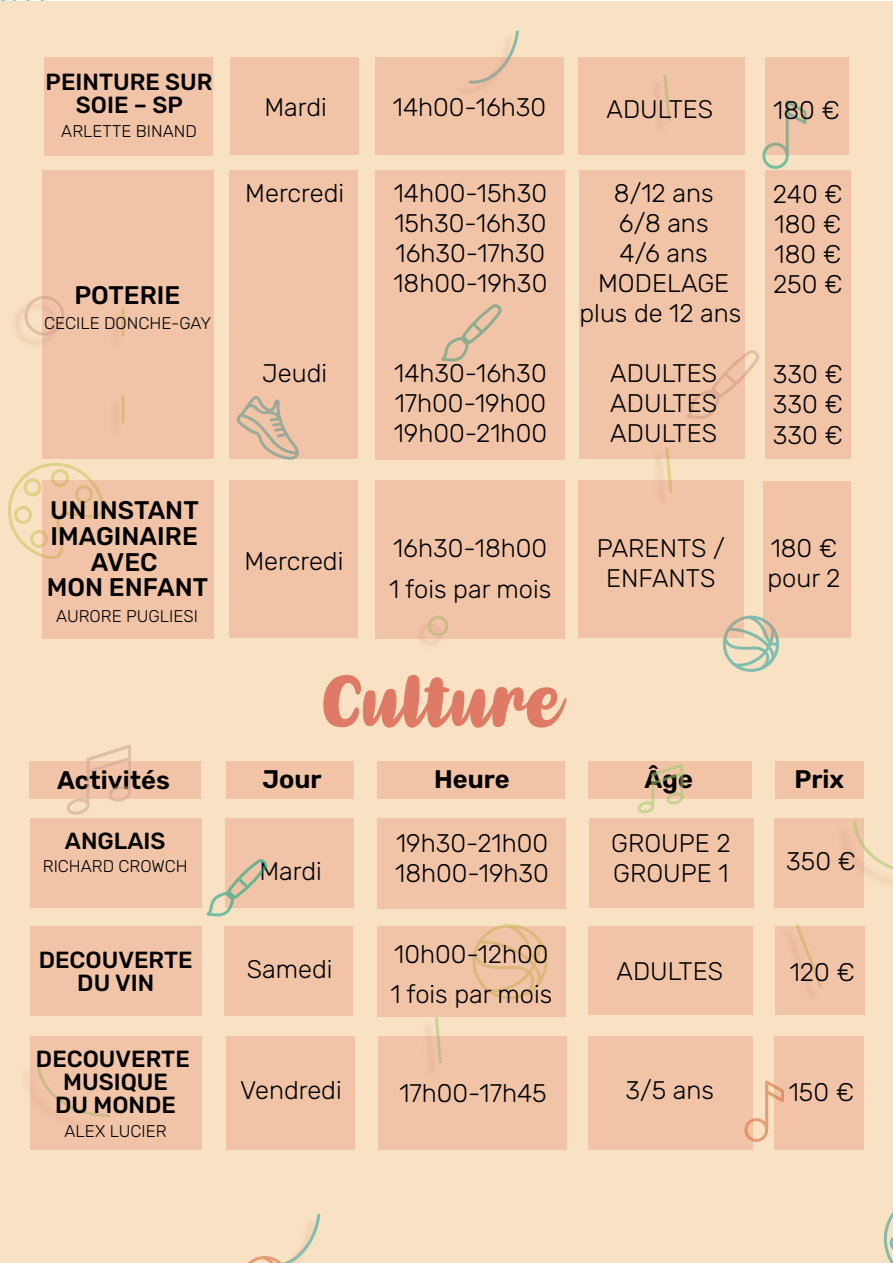
<style>
.page{position:relative;width:893px;height:1263px;background:#fff}
.page>*{position:absolute;margin:0;border:0;box-sizing:border-box;transform-origin:0 0}
.t1{font:67.95px "Kathen";color:#de7a65}
.t2{font:300 25.5px/30.2px "Rubik";color:#000}
.t3{font:500 25.5px/25.7px "Rubik";color:#000;text-align:center}
.t4{font:600 25.5px "Rubik";color:#000}
.t5{font:500 23.25px/23.2px "Rubik";color:#000;text-align:center}
.t6{font:300 16.95px "Rubik";color:#000}
</style>
<div class="page">
<svg style="left:1px;top:0;width:43px;height:1px"></svg>
<div style="left:0;top:1px;width:893px;height:1262px;background:#f9e1c3"></div>
<div style="left:29px;top:761px;width:171px;height:38px;background:#f1c4a8"></div>
<div style="left:226px;top:761px;width:128px;height:38px;background:#f1c4a8"></div>
<div style="left:226px;top:1036px;width:128px;height:113px;background:#f1c4a8"></div>
<div style="left:588px;top:1036px;width:165px;height:113px;background:#f1c4a8"></div>
<div style="left:774px;top:1036px;width:90px;height:113px;background:#f1c4a8"></div>
<div style="left:226px;top:818px;width:128px;height:89px;background:#f1c4a8"></div>
<div style="left:377px;top:818px;width:189px;height:90px;background:#f1c4a8"></div>
<div style="left:774px;top:818px;width:89px;height:89px;background:#f1c4a8"></div>
<div style="left:377px;top:761px;width:188px;height:38px;background:#f1c4a8"></div>
<div style="left:588px;top:761px;width:164px;height:38px;background:#f1c4a8"></div>
<div style="left:775px;top:761px;width:88px;height:38px;background:#f1c4a8"></div>
<div style="left:31px;top:926px;width:171px;height:90px;background:#f1c4a8"></div>
<div style="left:225px;top:926px;width:128px;height:90px;background:#f1c4a8"></div>
<div style="left:588px;top:926px;width:165px;height:89px;background:#f1c4a8"></div>
<svg style="left:884px;top:1212px;width:9px;height:51px"></svg>
<img style="left:427px;top:1027px;width:3px;height:9px">
<svg style="left:435px;top:1017px;width:5px;height:19px"></svg>
<svg style="left:852px;top:821px;width:41px;height:56px"></svg>
<svg style="left:723px;top:616px;width:56px;height:56px"></svg>
<svg style="left:206px;top:859px;width:61px;height:57px"></svg>
<div style="left:762px;top:143px;width:27px;height:26px;border:3px solid #00a683;border-radius:50%"></div>
<hr style="left:786px;top:102px;width:3px;height:54px;background:#00a683">
<svg style="left:637px;top:764px;width:46px;height:49px"></svg>
<svg style="left:499px;top:924px;width:22px;height:2px"></svg>
<svg style="left:8px;top:463px;width:96px;height:94px"></svg>
<svg style="left:67px;top:745px;width:64px;height:69px"></svg>
<svg style="left:765px;top:1080px;width:19px;height:25px"></svg>
<div style="left:744px;top:1118px;width:24px;height:24px;border:3px solid #d46936;border-radius:50%"></div>
<hr style="left:765px;top:1082px;width:3px;height:48px;background:#d46936">
<svg style="left:745px;top:350px;width:14px;height:27px"></svg>
<svg style="left:503px;top:31px;width:16px;height:26px"></svg>
<svg style="left:663px;top:459px;width:9px;height:22px"></svg>
<img style="left:16px;top:297px;width:26px;height:47px">
<div style="left:25px;top:296px;width:39px;height:40px;border:3px solid #cda48d;border-radius:50%"></div>
<div style="left:44px;top:57px;width:168px;height:98px;background:#f1c4a8"></div>
<div style="left:231px;top:57px;width:128px;height:97px;background:#f1c4a8"></div>
<div style="left:375px;top:57px;width:189px;height:97px;background:#f1c4a8"></div>
<div style="left:578px;top:57px;width:167px;height:97px;background:#f1c4a8"></div>
<div style="left:765px;top:57px;width:84px;height:97px;background:#f1c4a8"></div>
<div style="left:42px;top:481px;width:171px;height:158px;background:#f1c4a8"></div>
<div style="left:229px;top:481px;width:128px;height:157px;background:#f1c4a8"></div>
<div style="left:375px;top:481px;width:189px;height:158px;background:#f1c4a8"></div>
<div style="left:579px;top:481px;width:165px;height:157px;background:#f1c4a8"></div>
<div style="left:763px;top:481px;width:88px;height:156px;background:#f1c4a8"></div>
<div style="left:42px;top:170px;width:171px;height:288px;background:#f1c4a8"></div>
<div style="left:230px;top:170px;width:128px;height:289px;background:#f1c4a8"></div>
<div style="left:376px;top:170px;width:189px;height:289px;background:#f1c4a8"></div>
<div style="left:579px;top:170px;width:166px;height:289px;background:#f1c4a8"></div>
<div style="left:765px;top:170px;width:85px;height:288px;background:#f1c4a8"></div>
<div style="left:378px;top:1036px;width:189px;height:113px;background:#f1c4a8"></div>
<div style="left:30px;top:818px;width:171px;height:89px;background:#f1c4a8"></div>
<svg style="left:377px;top:926px;width:188px;height:91px;background:#efc2a4"></svg>
<div style="left:775px;top:926px;width:90px;height:89px;background:#f1c4a8"></div>
<div style="left:589px;top:818px;width:165px;height:89px;background:#f1c4a8"></div>
<div style="left:30px;top:1036px;width:172px;height:113px;background:#f1c4a8"></div>
<svg style="left:248px;top:1214px;width:72px;height:49px"></svg>
<p class="t5" style="left:46px;top:71px;width:168px">PEINTURE SUR<br>SOIE – SP</p>
<p class="t6" style="left:61px;top:121px;width:137px">ARLETTE BINAND</p>
<p class="t3" style="left:74px;top:283px;width:108px">POTERIE</p>
<p class="t6" style="left:44px;top:314px;width:169px">CECILE DONCHE-GAY</p>
<p class="t3" style="left:47px;top:498px;width:163px">UN INSTANT<br>IMAGINAIRE<br>AVEC<br>MON ENFANT</p>
<p class="t6" style="left:56px;top:606px;width:143px">AURORE PUGLIESI</p>
<p class="t2" style="left:264px;top:93px;width:64px">Mardi</p>
<p class="t2" style="left:393px;top:93px;width:155px">14h00-16h30</p>
<p class="t2" style="left:606px;top:95px;width:108px">ADULTES</p>
<p class="t2" style="left:773px;top:95px;width:68px">180 €</p>
<p class="t2" style="left:245px;top:179px;width:100px">Mercredi</p>
<p class="t2" style="left:262px;top:359px;width:67px">Jeudi</p>
<p class="t2" style="left:244px;top:546px;width:100px">Mercredi</p>
<p class="t2" style="left:393px;top:179px;width:155px;text-align:justify">14h00-15h30<br>15h30-16h30<br>16h30-17h30<br>18h00-19h30</p>
<p class="t2" style="left:394px;top:359px;width:155px;text-align:justify">14h30-16h30<br>17h00-19h00<br>19h00-21h00</p>
<p class="t2" style="left:579px;top:179px;width:163px;text-align:center">8/12 ans<br>6/8 ans<br>4/6 ans<br>MODELAGE plus de 12 ans</p>
<p class="t2" style="left:610px;top:359px;width:108px;text-align:justify">ADULTES ADULTES ADULTES</p>
<p class="t2" style="left:773px;top:180px;width:71px;text-align:justify">240 € 180 € 180 € 250 €</p>
<p class="t2" style="left:773px;top:360px;width:72px;text-align:justify">330 € 330 € 330 €</p>
<p class="t2" style="left:389px;top:529px;width:164px;line-height:40.3px">16h30-18h00<br>1 fois par mois</p>
<p class="t2" style="left:597px;top:534px;width:130px;text-align:center">PARENTS /<br>ENFANTS</p>
<p class="t2" style="left:767px;top:534px;width:75px">180 € pour 2</p>
<h1 class="t1" style="left:321px;top:662px;width:242px">Culture</h1>
<p class="t4" style="left:57px;top:765px;width:114px">Activités</p>
<p class="t4" style="left:262px;top:765px;width:61px">Jour</p>
<p class="t5" style="left:65px;top:830px;width:102px">ANGLAIS</p>
<p class="t6" style="left:43px;top:857px;width:146px">RICHARD CROWCH</p>
<p class="t2" style="left:259px;top:856px;width:64px">Mardi</p>
<p class="t4" style="left:434px;top:765px;width:77px">Heure</p>
<p class="t4" style="left:644px;top:765px;width:50px">Âge</p>
<p class="t4" style="left:794px;top:765px;width:51px">Prix</p>
<p class="t2" style="left:395px;top:829px;width:155px">19h30-21h00<br>18h00-19h30</p>
<p class="t2" style="left:611px;top:829px;width:121px">GROUPE 2<br>GROUPE 1</p>
<p class="t2" style="left:786px;top:847px;width:71px">350 €</p>
<p class="t2" style="left:390px;top:934px;width:163px;line-height:40.3px">10h00-12h00<br>1 fois par mois</p>
<p class="t5" style="left:39px;top:949px;width:155px">DECOUVERTE<br>DU VIN</p>
<p class="t2" style="left:247px;top:955px;width:87px">Samedi</p>
<p class="t2" style="left:616px;top:956px;width:108px">ADULTES</p>
<p class="t2" style="left:790px;top:958px;width:67px">120 €</p>
<p class="t5" style="left:36px;top:1048px;width:155px">DECOUVERTE<br>MUSIQUE<br>DU MONDE</p>
<p class="t6" style="left:65px;top:1121px;width:103px">ALEX LUCIER</p>
<p class="t2" style="left:240px;top:1076px;width:103px">Vendredi</p>
<p class="t2" style="left:625px;top:1076px;width:90px">3/5 ans</p>
<p class="t2" style="left:789px;top:1077px;width:67px">150 €</p>
<p class="t2" style="left:399px;top:1078px;width:149px">17h00-17h45</p>
</div>
